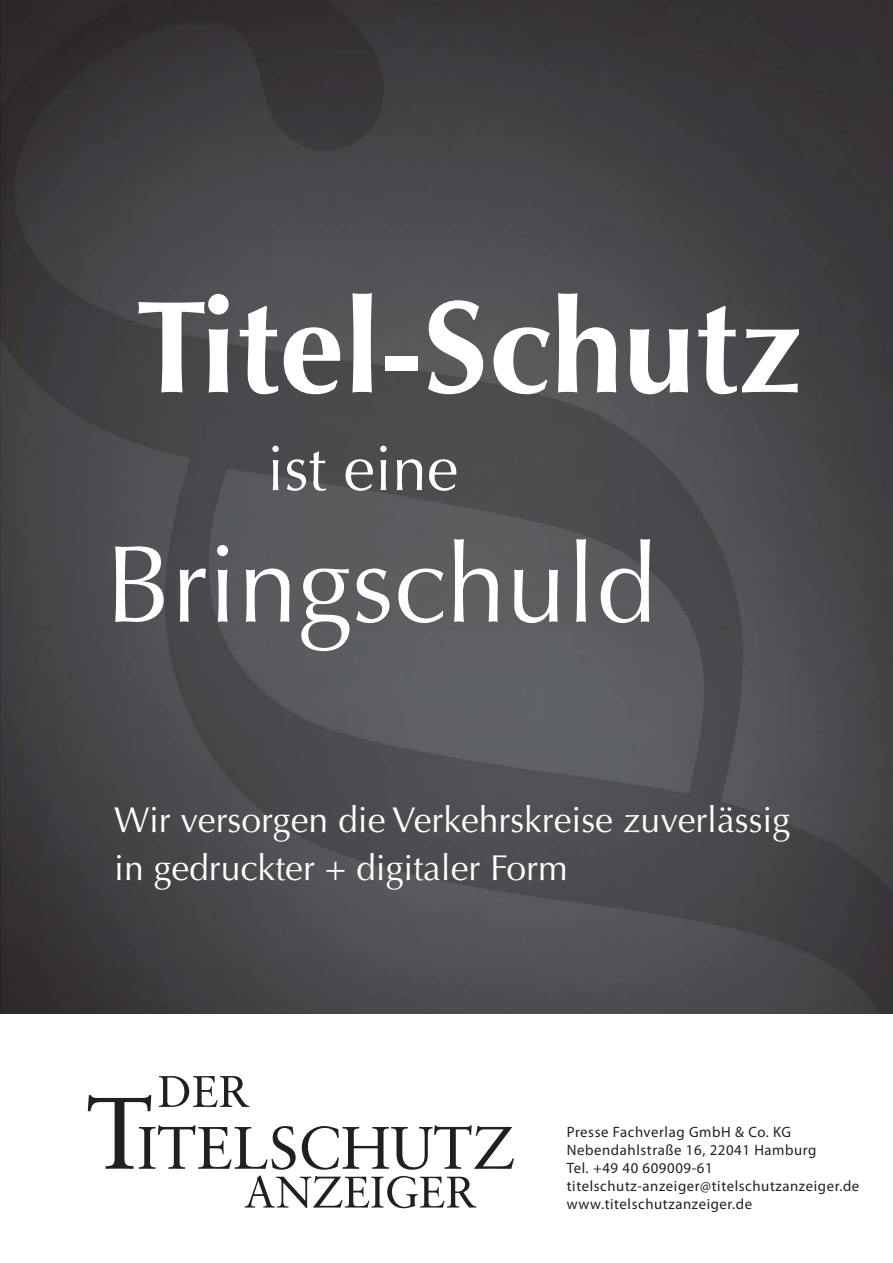
<style>
.page{position:relative;width:893px;height:1263px;background:#fff}
.page>*{position:absolute;margin:0;border:0;box-sizing:border-box;transform-origin:0 0}
.t1{font:700 131.25px "Optima";color:#fff}
.t2{font:109.65px "Optima";color:#fff}
.t3{font:63.45px "Optima";color:#fff}
.t4{font:36px/48px "Optima";color:#fff}
.t5{font:15px/18px "Myriad Pro";letter-spacing:.04em;color:#231f20}
</style>
<div class="page">
<img style="left:0;top:0;width:893px;height:1014px">
<svg style="left:88px;top:1076px;width:426px;height:132px"></svg>
<h1 class="t1" style="left:136px;top:293px;width:669px">Titel-Schutz</h1>
<h3 class="t3" style="left:267px;top:442px;width:193px">ist eine</h3>
<h2 class="t2" style="left:106px;top:539px;width:552px">Bringschuld</h2>
<h3 class="t4" style="left:114px;top:799px;width:677px">Wir versorgen die Verkehrskreise zuverlässig in gedruckter + digitaler Form</h3>
<p class="t5" style="left:567px;top:1123px;width:294px">Presse Fachverlag GmbH &amp; Co. KG Nebendahlstraße 16, 22041 Hamburg<br>Tel. +49 40 609009-61 titelschutz-anzeiger@titelschutzanzeiger.de www.titelschutzanzeiger.de</p>
</div>
